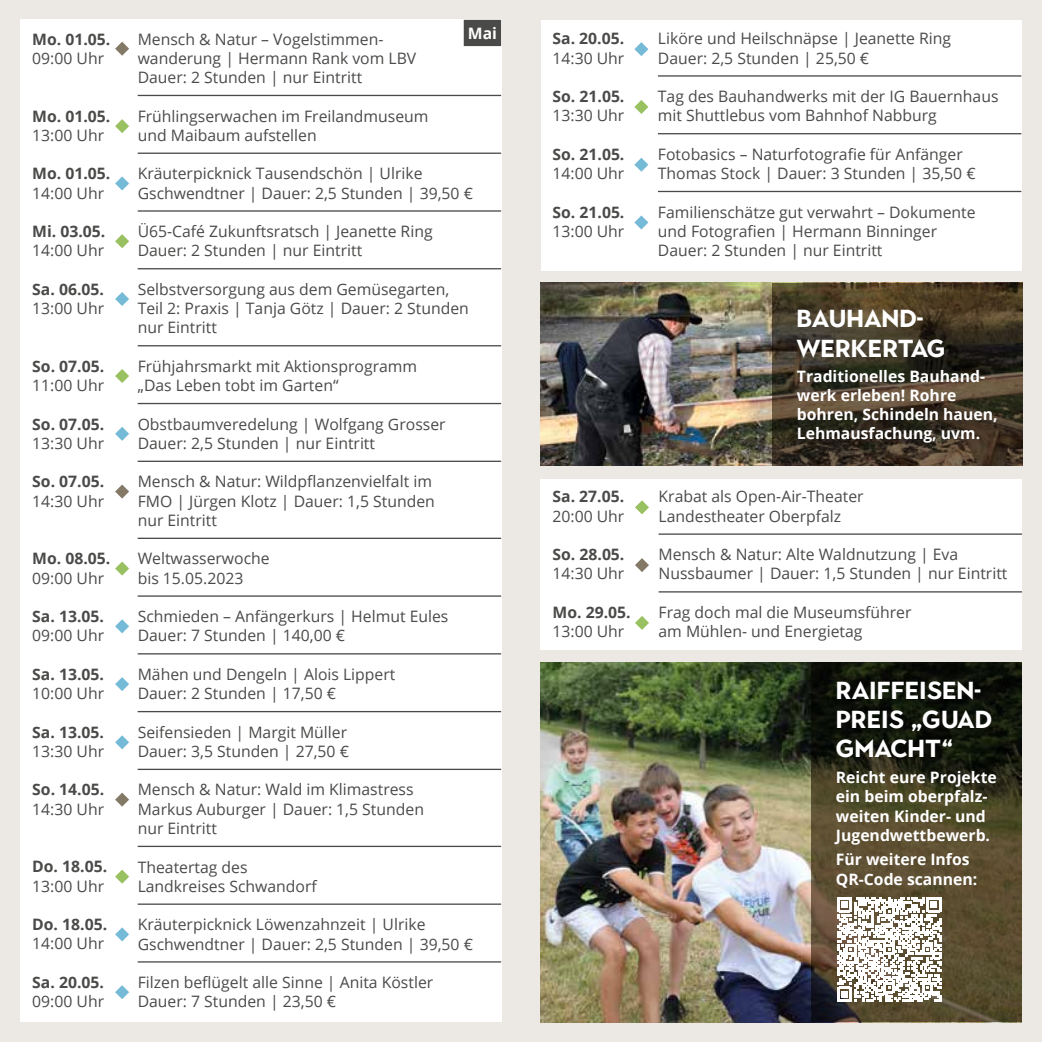
<style>
.page{position:relative;width:1042px;height:1042px;background:#ece9e5}
.page>*{position:absolute;margin:0;border:0;box-sizing:border-box;transform-origin:0 0}
.t1{font:700 24.5px/29.4px "Town 10 Display";color:#fff}
.t2{font:15.75px/19.2px "Open Sans";color:#4a4a49}
.t3{font:700 15.75px "Open Sans";color:#4a4a49}
.t4{font:700 15.75px/19.2px "Open Sans";color:#fff}
</style>
<div class="page">
<div style="left:541px;top:20px;width:480px;height:250px;background:#fff"></div>
<div style="left:541px;top:479px;width:481px;height:170px;background:#fff"></div>
<hr style="left:658px;top:75px;width:363px;height:2px;background:#4a4a49">
<hr style="left:658px;top:133px;width:363px;height:1px;background:#4a4a49">
<hr style="left:658px;top:191px;width:363px;height:1px;background:#4a4a49">
<svg style="left:634px;top:42px;width:14px;height:14px"></svg>
<svg style="left:634px;top:100px;width:14px;height:14px"></svg>
<svg style="left:634px;top:158px;width:14px;height:14px"></svg>
<svg style="left:634px;top:215px;width:14px;height:14px"></svg>
<img style="left:541px;top:662px;width:270px;height:360px">
<svg style="left:811px;top:662px;width:211px;height:360px;background:#3c3621"></svg>
<div style="left:20px;top:20px;width:481px;height:1002px;background:#fff"></div>
<svg style="left:115px;top:42px;width:14px;height:14px"></svg>
<svg style="left:115px;top:119px;width:14px;height:14px"></svg>
<svg style="left:115px;top:176px;width:14px;height:14px"></svg>
<svg style="left:115px;top:234px;width:14px;height:14px"></svg>
<svg style="left:115px;top:292px;width:14px;height:14px"></svg>
<svg style="left:115px;top:369px;width:14px;height:14px"></svg>
<svg style="left:115px;top:427px;width:14px;height:14px"></svg>
<svg style="left:115px;top:484px;width:14px;height:14px"></svg>
<svg style="left:115px;top:561px;width:14px;height:14px"></svg>
<svg style="left:115px;top:619px;width:14px;height:14px"></svg>
<svg style="left:115px;top:677px;width:14px;height:14px"></svg>
<svg style="left:115px;top:735px;width:14px;height:14px"></svg>
<svg style="left:115px;top:792px;width:14px;height:14px"></svg>
<svg style="left:115px;top:869px;width:14px;height:14px"></svg>
<svg style="left:115px;top:927px;width:14px;height:14px"></svg>
<svg style="left:115px;top:985px;width:14px;height:14px"></svg>
<hr style="left:138px;top:95px;width:363px;height:1px;background:#4a4a49">
<hr style="left:138px;top:153px;width:363px;height:1px;background:#4a4a49">
<hr style="left:138px;top:210px;width:363px;height:2px;background:#4a4a49">
<hr style="left:138px;top:268px;width:363px;height:1px;background:#4a4a49">
<hr style="left:138px;top:345px;width:363px;height:1px;background:#4a4a49">
<hr style="left:138px;top:403px;width:363px;height:1px;background:#4a4a49">
<hr style="left:138px;top:461px;width:363px;height:1px;background:#4a4a49">
<hr style="left:138px;top:538px;width:363px;height:1px;background:#4a4a49">
<hr style="left:138px;top:595px;width:363px;height:2px;background:#4a4a49">
<hr style="left:138px;top:653px;width:363px;height:1px;background:#4a4a49">
<hr style="left:138px;top:711px;width:363px;height:1px;background:#4a4a49">
<hr style="left:138px;top:769px;width:363px;height:1px;background:#4a4a49">
<hr style="left:138px;top:846px;width:363px;height:1px;background:#4a4a49">
<hr style="left:138px;top:903px;width:363px;height:2px;background:#4a4a49">
<hr style="left:138px;top:961px;width:363px;height:1px;background:#4a4a49">
<img style="left:541px;top:283px;width:231px;height:182px">
<svg style="left:772px;top:283px;width:250px;height:182px;background:#413727"></svg>
<svg style="left:635px;top:500px;width:14px;height:14px"></svg>
<svg style="left:635px;top:558px;width:14px;height:14px"></svg>
<svg style="left:635px;top:616px;width:14px;height:14px"></svg>
<hr style="left:658px;top:533px;width:364px;height:2px;background:#4a4a49">
<hr style="left:658px;top:591px;width:364px;height:1px;background:#4a4a49">
<svg style="left:837px;top:897px;width:104px;height:104px;background:#cec9c1"></svg>
<div style="left:464px;top:20px;width:37px;height:26px;background:#4a4a49"></div>
<p class="t3" style="left:32px;top:28px;width:80px">Mo. 01.05.</p>
<p class="t2" style="left:32px;top:48px;width:73px">09:00 Uhr</p>
<p class="t3" style="left:32px;top:105px;width:80px">Mo. 01.05.</p>
<p class="t2" style="left:32px;top:125px;width:73px">13:00 Uhr</p>
<p class="t3" style="left:32px;top:162px;width:80px">Mo. 01.05.</p>
<p class="t2" style="left:32px;top:183px;width:73px">14:00 Uhr</p>
<p class="t3" style="left:32px;top:220px;width:75px">Mi. 03.05.</p>
<p class="t2" style="left:32px;top:241px;width:73px">14:00 Uhr</p>
<p class="t3" style="left:32px;top:278px;width:73px">Sa. 06.05.</p>
<p class="t2" style="left:32px;top:298px;width:73px">13:00 Uhr</p>
<p class="t3" style="left:32px;top:355px;width:73px">So. 07.05.</p>
<p class="t2" style="left:32px;top:375px;width:73px">11:00 Uhr</p>
<p class="t3" style="left:32px;top:413px;width:73px">So. 07.05.</p>
<p class="t2" style="left:32px;top:433px;width:73px">13:30 Uhr</p>
<p class="t3" style="left:32px;top:470px;width:73px">So. 07.05.</p>
<p class="t2" style="left:32px;top:491px;width:73px">14:30 Uhr</p>
<p class="t3" style="left:32px;top:547px;width:80px">Mo. 08.05.</p>
<p class="t2" style="left:32px;top:568px;width:73px">09:00 Uhr</p>
<p class="t3" style="left:32px;top:605px;width:73px">Sa. 13.05.</p>
<p class="t2" style="left:32px;top:625px;width:73px">09:00 Uhr</p>
<p class="t3" style="left:32px;top:663px;width:73px">Sa. 13.05.</p>
<p class="t2" style="left:32px;top:683px;width:73px">10:00 Uhr</p>
<p class="t3" style="left:32px;top:721px;width:73px">Sa. 13.05.</p>
<p class="t2" style="left:32px;top:741px;width:73px">13:30 Uhr</p>
<p class="t3" style="left:32px;top:778px;width:73px">So. 14.05.</p>
<p class="t2" style="left:32px;top:799px;width:73px">14:30 Uhr</p>
<p class="t3" style="left:32px;top:855px;width:76px">Do. 18.05.</p>
<p class="t2" style="left:32px;top:876px;width:73px">13:00 Uhr</p>
<p class="t3" style="left:32px;top:913px;width:76px">Do. 18.05.</p>
<p class="t2" style="left:32px;top:933px;width:73px">14:00 Uhr</p>
<p class="t3" style="left:32px;top:971px;width:73px">Sa. 20.05.</p>
<p class="t2" style="left:32px;top:991px;width:73px">09:00 Uhr</p>
<p class="t4" style="left:468px;top:23px;width:31px">Mai</p>
<p class="t2" style="left:138px;top:29px;width:280px">Mensch &amp; Natur – Vogelstimmen&shy;wanderung | Hermann Rank vom LBV<br>Dauer: 2 Stunden | nur Eintritt</p>
<p class="t2" style="left:138px;top:106px;width:292px">Frühlingserwachen im Freilandmuseum und Maibaum aufstellen</p>
<p class="t2" style="left:138px;top:164px;width:337px">Kräuterpicknick Tausendschön | Ulrike<br>Gschwendtner | Dauer: 2,5 Stunden | 39,50 €</p>
<p class="t2" style="left:138px;top:221px;width:296px">Ü65-Café Zukunftsratsch | Jeanette Ring<br>Dauer: 2 Stunden | nur Eintritt</p>
<p class="t2" style="left:138px;top:279px;width:333px">Selbstversorgung aus dem Gemüsegarten,<br>Teil 2: Praxis | Tanja Götz | Dauer: 2 Stunden nur Eintritt</p>
<p class="t2" style="left:138px;top:356px;width:281px">Frühjahrsmarkt mit Aktionsprogramm „Das Leben tobt im Garten“</p>
<p class="t2" style="left:138px;top:414px;width:309px">Obstbaumveredelung | Wolfgang Grosser<br>Dauer: 2,5 Stunden | nur Eintritt</p>
<p class="t2" style="left:138px;top:472px;width:299px">Mensch &amp; Natur: Wildpflanzenvielfalt im<br>FMO | Jürgen Klotz | Dauer: 1,5 Stunden nur Eintritt</p>
<p class="t2" style="left:138px;top:549px;width:134px">Weltwasserwoche bis 15.05.2023</p>
<p class="t2" style="left:138px;top:606px;width:312px">Schmieden – Anfängerkurs | Helmut Eules<br>Dauer: 7 Stunden | 140,00 €</p>
<p class="t2" style="left:138px;top:664px;width:259px">Mähen und Dengeln | Alois Lippert<br>Dauer: 2 Stunden | 17,50 €</p>
<p class="t2" style="left:138px;top:722px;width:213px">Seifensieden | Margit Müller<br>Dauer: 3,5 Stunden | 27,50 €</p>
<p class="t2" style="left:138px;top:780px;width:288px">Mensch &amp; Natur: Wald im Klimastress<br>Markus Auburger | Dauer: 1,5 Stunden nur Eintritt</p>
<p class="t2" style="left:138px;top:857px;width:181px">Theatertag des<br>Landkreises Schwandorf</p>
<p class="t2" style="left:138px;top:914px;width:337px">Kräuterpicknick Löwenzahnzeit | Ulrike<br>Gschwendtner | Dauer: 2,5 Stunden | 39,50 €</p>
<p class="t2" style="left:138px;top:972px;width:297px">Filzen beflügelt alle Sinne | Anita Köstler<br>Dauer: 7 Stunden | 23,50 €</p>
<p class="t3" style="left:552px;top:27px;width:73px">Sa. 20.05.</p>
<p class="t2" style="left:552px;top:48px;width:73px">14:30 Uhr</p>
<p class="t3" style="left:552px;top:85px;width:73px">So. 21.05.</p>
<p class="t2" style="left:552px;top:106px;width:73px">13:30 Uhr</p>
<p class="t3" style="left:552px;top:143px;width:73px">So. 21.05.</p>
<p class="t2" style="left:552px;top:163px;width:73px">14:00 Uhr</p>
<p class="t3" style="left:552px;top:201px;width:73px">So. 21.05.</p>
<p class="t2" style="left:552px;top:221px;width:73px">13:00 Uhr</p>
<p class="t3" style="left:552px;top:485px;width:73px">Sa. 27.05.</p>
<p class="t2" style="left:552px;top:506px;width:73px">20:00 Uhr</p>
<p class="t3" style="left:552px;top:543px;width:73px">So. 28.05.</p>
<p class="t2" style="left:552px;top:564px;width:73px">14:30 Uhr</p>
<p class="t3" style="left:552px;top:601px;width:80px">Mo. 29.05.</p>
<p class="t2" style="left:552px;top:621px;width:73px">13:00 Uhr</p>
<p class="t2" style="left:658px;top:29px;width:295px">Liköre und Heilschnäpse | Jeanette Ring<br>Dauer: 2,5 Stunden | 25,50 €</p>
<p class="t2" style="left:658px;top:86px;width:342px">Tag des Bauhandwerks mit der IG Bauernhaus mit Shuttlebus vom Bahnhof Nabburg</p>
<p class="t2" style="left:658px;top:144px;width:319px">Fotobasics – Naturfotografie für Anfänger<br>Thomas Stock | Dauer: 3 Stunden | 35,50 €</p>
<p class="t2" style="left:658px;top:202px;width:319px">Familienschätze gut verwahrt – Dokumente und Fotografien | Hermann Binninger<br>Dauer: 2 Stunden | nur Eintritt</p>
<h1 class="t1" style="left:796px;top:305px;width:150px">BAUHAND-<br>WERKERTAG</h1>
<p class="t4" style="left:797px;top:366px;width:202px">Traditionelles Bauhand&shy;werk erleben! Rohre bohren, Schindeln hauen,<br>Lehmausfachung, uvm.</p>
<p class="t2" style="left:658px;top:487px;width:207px">Krabat als Open-Air-Theater<br>Landestheater Oberpfalz</p>
<p class="t2" style="left:658px;top:544px;width:350px">Mensch &amp; Natur: Alte Waldnutzung | Eva<br>Nussbaumer | Dauer: 1,5 Stunden | nur Eintritt</p>
<p class="t2" style="left:658px;top:602px;width:254px">Frag doch mal die Museumsführer am Mühlen- und Energietag</p>
<h1 class="t1" style="left:836px;top:676px;width:158px">RAIFFEISEN-<br>PREIS „GUAD<br>GMACHT“</h1>
<p class="t4" style="left:836px;top:767px;width:162px">Reicht eure Projekte ein beim oberpfalz&shy;weiten Kinder- und<br>Jugendwettbewerb.</p>
<p class="t4" style="left:836px;top:849px;width:143px">Für weitere Infos<br>QR-Code scannen:</p>
</div>
